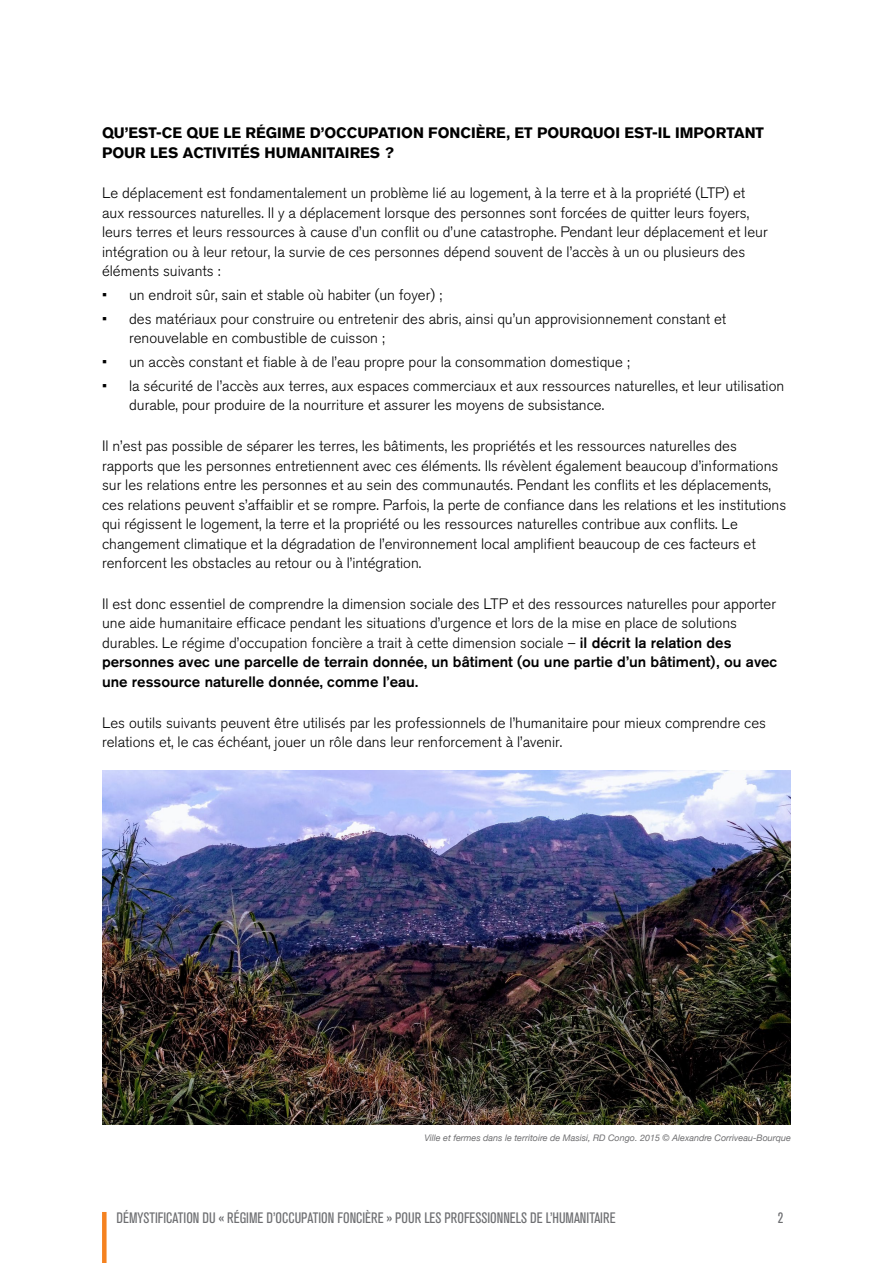
<style>
.page{position:relative;width:893px;height:1263px;background:#fff}
.page>*{position:absolute;margin:0;border:0;box-sizing:border-box;transform-origin:0 0}
.t1{font:300 15px/19.5px "Akzidenz Grotesk BQ";color:#000}
.t2{font:700 15px/19.5px "Akzidenz Grotesk BQ";color:#000}
.t3{font:condensed 15px "Akzidenz Grotesk BQ";color:#6d6e71}
.t4{font:italic 9px "Helvetica Neue";color:#6e6e70}
.s1{font-weight:500}
</style>
<div class="page">
<div style="left:102px;top:1212px;width:5px;height:51px;background:#f58220"></div>
<img style="left:102px;top:770px;width:689px;height:355px">
<p class="t2" style="left:102px;top:123px;width:663px">QU’EST-CE QUE LE RÉGIME D’OCCUPATION FONCIÈRE, ET POURQUOI EST-IL IMPORTANT<br>POUR LES ACTIVITÉS HUMANITAIRES ?</p>
<p class="t1" style="left:102px;top:184px;width:667px">Le déplacement est fondamentalement un problème lié au logement, à la terre et à la propriété (LTP) et aux ressources naturelles. Il y a déplacement lorsque des personnes sont forcées de quitter leurs foyers, leurs terres et leurs ressources à cause d’un conflit ou d’une catastrophe. Pendant leur déplacement et leur intégration ou à leur retour, la survie de ces personnes dépend souvent de l’accès à un ou plusieurs des éléments suivants :</p>
<p class="t1" style="left:102px;top:286px;width:342px">• un endroit sûr, sain et stable où habiter (un foyer) ;</p>
<p class="t1" style="left:129px;top:309px;width:599px;text-indent:-27px">• des matériaux pour construire ou entretenir des abris, ainsi qu’un approvisionnement constant et renouvelable en combustible de cuisson ;</p>
<p class="t1" style="left:102px;top:353px;width:529px">• un accès constant et fiable à de l’eau propre pour la consommation domestique ;</p>
<p class="t1" style="left:129px;top:376px;width:657px;text-indent:-27px">• la sécurité de l’accès aux terres, aux espaces commerciaux et aux ressources naturelles, et leur utilisation durable, pour produire de la nourriture et assurer les moyens de subsistance.</p>
<p class="t1" style="left:102px;top:437px;width:686px">Il n’est pas possible de séparer les terres, les bâtiments, les propriétés et les ressources naturelles des rapports que les personnes entretiennent avec ces éléments. Ils révèlent également beaucoup d’informations sur les relations entre les personnes et au sein des communautés. Pendant les conflits et les déplacements, ces relations peuvent s’affaiblir et se rompre. Parfois, la perte de confiance dans les relations et les institutions qui régissent le logement, la terre et la propriété ou les ressources naturelles contribue aux conflits. Le changement climatique et la dégradation de l’environnement local amplifient beaucoup de ces facteurs et renforcent les obstacles au retour ou à l’intégration.</p>
<p class="t1" style="left:102px;top:594px;width:677px">Il est donc essentiel de comprendre la dimension sociale des LTP et des ressources naturelles pour apporter une aide humanitaire efficace pendant les situations d’urgence et lors de la mise en place de solutions durables. Le régime d’occupation foncière a trait à cette dimension sociale – <span class="s1">il décrit la relation des personnes avec une parcelle de terrain donnée, un bâtiment (ou une partie d’un bâtiment), ou avec une ressource naturelle donnée, comme l’eau.</span></p>
<p class="t1" style="left:102px;top:713px;width:665px">Les outils suivants peuvent être utilisés par les professionnels de l’humanitaire pour mieux comprendre ces relations et, le cas échéant, jouer un rôle dans leur renforcement à l’avenir.</p>
<p class="t4" style="left:424px;top:1131px;width:368px">Ville et fermes dans le territoire de Masisi, RD Congo. 2015 © Alexandre Corriveau-Bourque</p>
<p class="t3" style="left:117px;top:1209px;width:500px">DÉMYSTIFICATION DU « RÉGIME D’OCCUPATION FONCIÈRE » POUR LES PROFESSIONNELS DE L’HUMANITAIRE</p>
<p class="t3" style="left:778px;top:1209px;width:7px">2</p>
</div>
